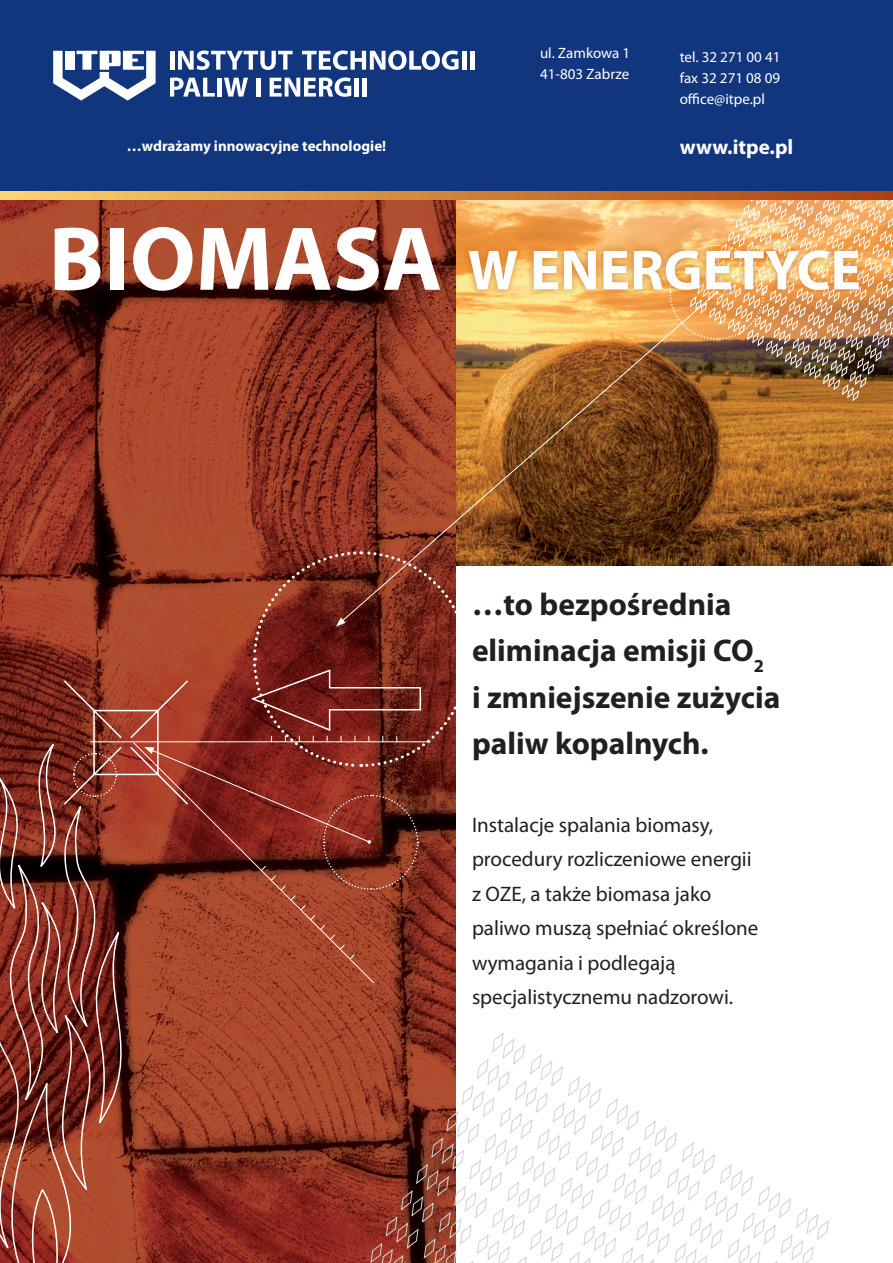
<style>
.page{position:relative;width:893px;height:1263px;background:#fff}
.page>*{position:absolute;margin:0;border:0;box-sizing:border-box;transform-origin:0 0}
.t1{font:700 91.5px "Myriad Pro";color:#fff}
.t2{font:700 57px "Myriad Pro";color:#fff}
.t3{font:700 31.5px/46.5px "Myriad Pro";color:#231f20}
.t4{font:21px/34.5px "Myriad Pro";color:#231f20}
.t5{font:700 21px "Myriad Pro";color:#fff}
.t6{font:15px/21px "Myriad Pro";color:#fff;text-align:justify}
.t7{font:700 15px "Myriad Pro";color:#fff}
</style>
<div class="page">
<img style="left:455px;top:200px;width:438px;height:366px">
<img style="left:0;top:200px;width:455px;height:1063px">
<div style="left:0;top:0;width:893px;height:191px;background:#11367e"></div>
<svg style="left:0;top:191px;width:668px;height:9px;background:#dd9845"></svg>
<hr style="left:170px;top:51px;width:4px;height:19px;background:#fff">
<svg style="left:178px;top:50px;width:115px;height:20px"></svg>
<svg style="left:302px;top:50px;width:156px;height:20px"></svg>
<hr style="left:462px;top:51px;width:4px;height:19px;background:#fff">
<hr style="left:470px;top:51px;width:4px;height:19px;background:#fff">
<svg style="left:170px;top:78px;width:45px;height:19px"></svg>
<div style="left:217px;top:78px;width:5px;height:19px;background:#fff"></div>
<svg style="left:224px;top:78px;width:24px;height:19px"></svg>
<hr style="left:256px;top:78px;width:4px;height:19px;background:#fff">
<svg style="left:270px;top:77px;width:81px;height:20px"></svg>
<hr style="left:355px;top:78px;width:4px;height:19px;background:#fff">
<hr style="left:363px;top:78px;width:4px;height:19px;background:#fff">
<svg style="left:53px;top:51px;width:103px;height:50px"></svg>
<svg style="left:386px;top:1032px;width:443px;height:231px"></svg>
<svg style="left:310px;top:1242px;width:413px;height:21px"></svg>
<svg style="left:0;top:735px;width:147px;height:528px;background:#873a2c"></svg>
<svg style="left:132px;top:890px;width:243px;height:94px;background:#a6482d"></svg>
<svg style="left:340px;top:291px;width:378px;height:275px;background:#8f5127"></svg>
<svg style="left:62px;top:550px;width:408px;height:340px;background:#812e21"></svg>
<img style="left:668px;top:191px;width:225px;height:210px">
<div style="left:461px;top:243px;width:405px;height:54px;background:#c46b16;opacity:.8"></div>
<p class="t6" style="left:540px;top:42px;width:92px">ul. Zamkowa 1<br>41-803 Zabrze</p>
<p class="t6" style="left:680px;top:46px;width:102px">tel. 32 271 00 41 fax 32 271 08 09 office@itpe.pl</p>
<p class="t7" style="left:127px;top:136px;width:261px">…wdrażamy innowacyjne technologie!</p>
<p class="t5" style="left:680px;top:133px;width:115px">www.itpe.pl</p>
<h1 class="t1" style="left:49px;top:199px;width:395px">BIOMASA</h1>
<h2 class="t2" style="left:468px;top:233px;width:395px">W ENERGETYCE</h2>
<h3 class="t3" style="left:472px;top:580px;width:310px">…to bezpośrednia eliminacja emisji CO<sub>2 </sub>i zmniejszenie zużycia paliw kopalnych.</h3>
<p class="t4" style="left:472px;top:807px;width:288px">Instalacje spalania biomasy, procedury rozliczeniowe energii z OZE, a także biomasa jako paliwo muszą spełniać określone wymagania i podlegają specjalistycznemu nadzorowi.</p>
</div>
